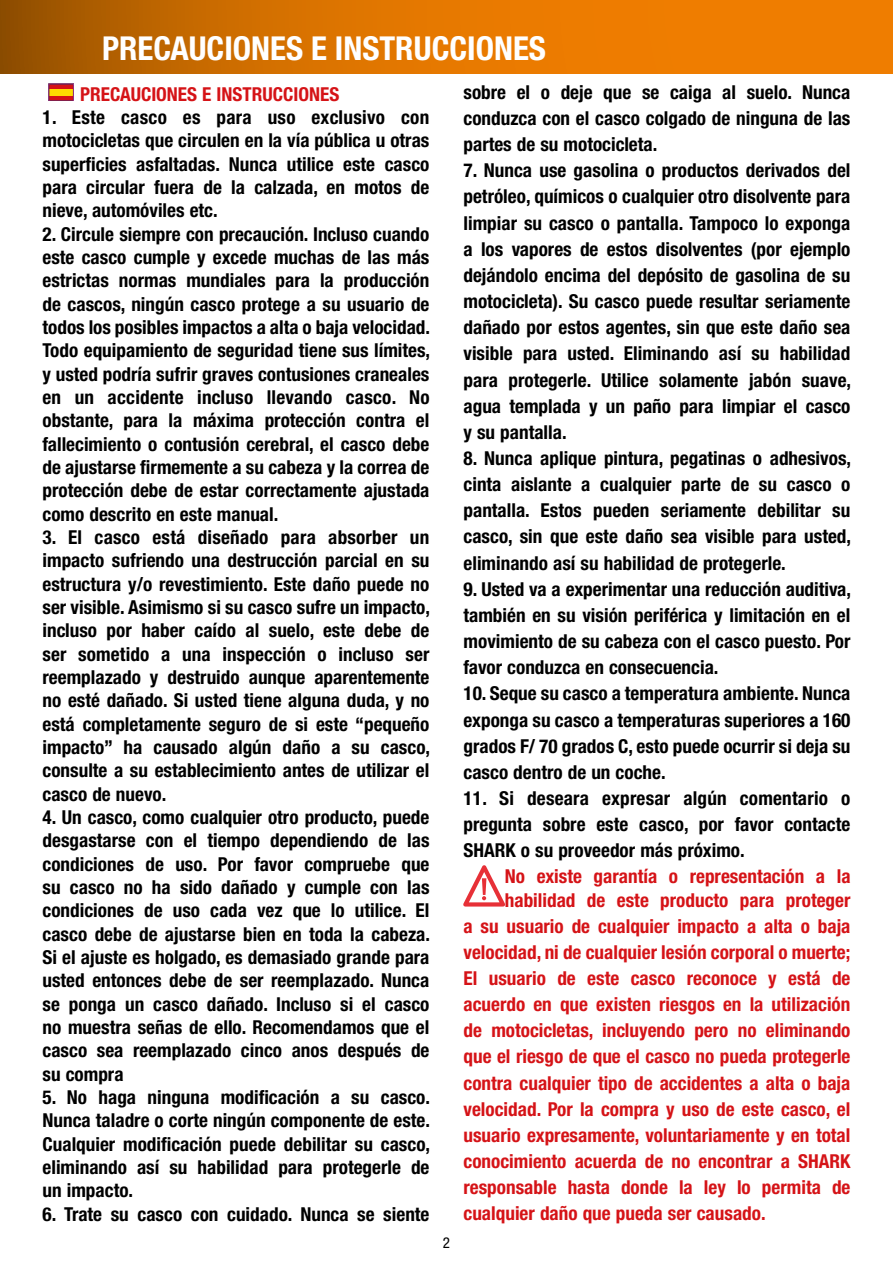
<style>
.page{position:relative;width:893px;height:1263px;background:#fff}
.page>*{position:absolute;margin:0;border:0;box-sizing:border-box;transform-origin:0 0}
.t1{font:700 condensed 33px "Helvetica Neue";color:#fff}
.t2{font:700 condensed 19.2px/23.4px "Helvetica Neue";color:#000;text-align:justify}
.t3{font:700 condensed 19.2px/26.1px "Helvetica Neue";color:#d51317}
.t4{font:condensed 15px "Helvetica Neue";color:#000}
</style>
<div class="page">
<svg style="left:0;top:0;width:893px;height:73px;background:#d97200"></svg>
<svg style="left:51px;top:88px;width:20px;height:9px"></svg>
<svg style="left:49px;top:97px;width:24px;height:4px"></svg>
<svg style="left:49px;top:84px;width:24px;height:4px"></svg>
<svg style="left:463px;top:865px;width:42px;height:41px"></svg>
<h1 class="t1" style="left:102px;top:29px;width:445px">PRECAUCIONES E INSTRUCCIONES</h1>
<p class="t3" style="left:80px;top:81px;width:261px">PRECAUCIONES E INSTRUCCIONES</p>
<p class="t2" style="left:43px;top:105px;width:388px">1. Este casco es para uso exclusivo con motocicletas que circulen en la vía pública u otras superficies asfaltadas. Nunca utilice este casco para circular fuera de la calzada, en motos de nieve, automóviles etc.</p>
<p class="t2" style="left:43px;top:222px;width:389px">2. Circule siempre con precaución. Incluso cuando este casco cumple y excede muchas de las más estrictas normas mundiales para la producción de cascos, ningún casco protege a su usuario de todos los posibles impactos a alta o baja velocidad.<br>Todo equipamiento de seguridad tiene sus límites, y usted podría sufrir graves contusiones craneales en un accidente incluso llevando casco. No obstante, para la máxima protección contra el fallecimiento o contusión cerebral, el casco debe de ajustarse firmemente a su cabeza y la correa de protección debe de estar correctamente ajustada como descrito en este manual.</p>
<p class="t2" style="left:43px;top:525px;width:389px">3. El casco está diseñado para absorber un impacto sufriendo una destrucción parcial en su estructura y/o revestimiento. Este daño puede no ser visible. Asimismo si su casco sufre un impacto, incluso por haber caído al suelo, este debe de ser sometido a una inspección o incluso ser reemplazado y destruido aunque aparentemente no esté dañado. Si usted tiene alguna duda, y no está completamente seguro de si este “pequeño impacto” ha causado algún daño a su casco, consulte a su establecimiento antes de utilizar el casco de nuevo.</p>
<p class="t2" style="left:43px;top:805px;width:389px">4. Un casco, como cualquier otro producto, puede desgastarse con el tiempo dependiendo de las condiciones de uso. Por favor compruebe que su casco no ha sido dañado y cumple con las condiciones de uso cada vez que lo utilice. El casco debe de ajustarse bien en toda la cabeza.<br>Si el ajuste es holgado, es demasiado grande para usted entonces debe de ser reemplazado. Nunca se ponga un casco dañado. Incluso si el casco no muestra señas de ello. Recomendamos que el casco sea reemplazado cinco anos después de su compra</p>
<p class="t2" style="left:43px;top:1085px;width:389px">5. No haga ninguna modificación a su casco.<br>Nunca taladre o corte ningún componente de este.<br>Cualquier modificación puede debilitar su casco, eliminando así su habilidad para protegerle de un impacto.</p>
<p class="t2" style="left:43px;top:1202px;width:388px">6. Trate su casco con cuidado. Nunca se siente</p>
<p class="t4" style="left:443px;top:1234px;width:9px">2</p>
<p class="t2" style="left:463px;top:79px;width:388px;line-height:26.1px">sobre el o deje que se caiga al suelo. Nunca conduzca con el casco colgado de ninguna de las partes de su motocicleta.</p>
<p class="t2" style="left:463px;top:157px;width:389px;line-height:26.1px">7. Nunca use gasolina o productos derivados del petróleo, químicos o cualquier otro disolvente para limpiar su casco o pantalla. Tampoco lo exponga a los vapores de estos disolventes (por ejemplo dejándolo encima del depósito de gasolina de su motocicleta). Su casco puede resultar seriamente dañado por estos agentes, sin que este daño sea visible para usted. Eliminando así su habilidad para protegerle. Utilice solamente jabón suave, agua templada y un paño para limpiar el casco y su pantalla.</p>
<p class="t2" style="left:463px;top:445px;width:389px;line-height:26.1px">8. Nunca aplique pintura, pegatinas o adhesivos, cinta aislante a cualquier parte de su casco o pantalla. Estos pueden seriamente debilitar su casco, sin que este daño sea visible para usted, eliminando así su habilidad de protegerle.</p>
<p class="t2" style="left:463px;top:576px;width:389px;line-height:26.1px">9. Usted va a experimentar una reducción auditiva, también en su visión periférica y limitación en el movimiento de su cabeza con el casco puesto. Por favor conduzca en consecuencia.</p>
<p class="t2" style="left:463px;top:680px;width:388px;line-height:26.1px">10. Seque su casco a temperatura ambiente. Nunca exponga su casco a temperaturas superiores a 160 grados F/ 70 grados C, esto puede ocurrir si deja su casco dentro de un coche.</p>
<p class="t2" style="left:463px;top:785px;width:388px;line-height:26.1px">11. Si deseara expresar algún comentario o pregunta sobre este casco, por favor contacte SHARK o su proveedor más próximo.</p>
<p class="t3" style="left:505px;top:865px;width:347px;line-height:23.1px">No existe garantía o representación a la habilidad de este producto para proteger</p>
<p class="t3" style="left:463px;top:912px;width:388px;text-align:justify">a su usuario de cualquier impacto a alta o baja velocidad, ni de cualquier lesión corporal o muerte; El usuario de este casco reconoce y está de acuerdo en que existen riesgos en la utilización de motocicletas, incluyendo pero no eliminando que el riesgo de que el casco no pueda protegerle contra cualquier tipo de accidentes a alta o baja velocidad. Por la compra y uso de este casco, el usuario expresamente, voluntariamente y en total conocimiento acuerda de no encontrar a SHARK responsable hasta donde la ley lo permita de cualquier daño que pueda ser causado.</p>
</div>
